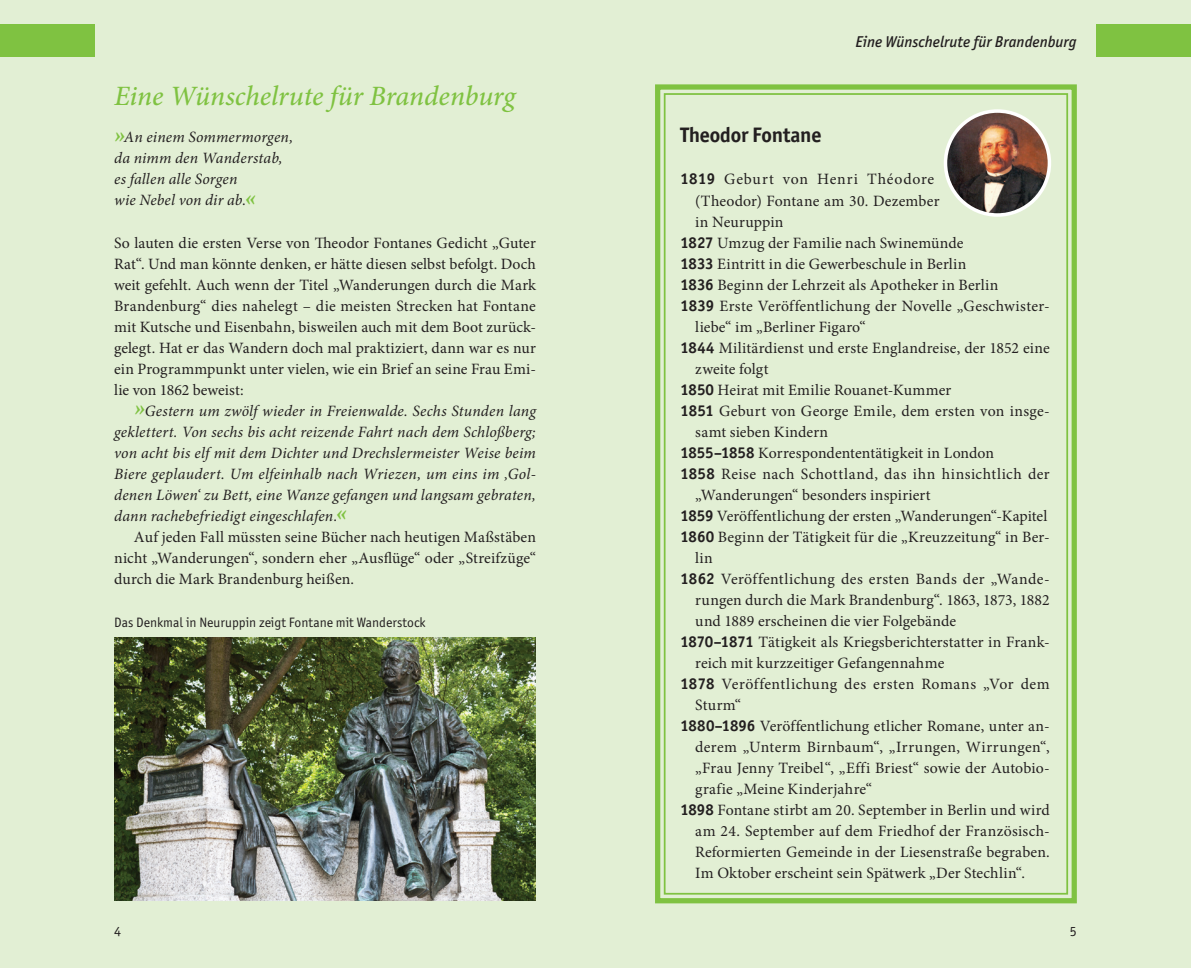
<style>
.page{position:relative;width:1191px;height:968px;background:#fff}
.page>*{position:absolute;margin:0;border:0;box-sizing:border-box;transform-origin:0 0}
.t1{font:italic 500 28px "Minion Pro";letter-spacing:-.005em;color:#7fc241}
.t2{font:700 21px "Officina Sans ITC Pro";letter-spacing:-.01em;color:#231f20}
.t3{font:15.75px/21px "Minion Pro";letter-spacing:.01em;color:#231f20;text-align:justify}
.t4{font:italic 15.75px/21px "Minion Pro";letter-spacing:.01em;color:#231f20}
.t5{font:15.75px "Minion Pro";letter-spacing:.03em;color:#231f20}
.t6{font:italic 500 15.75px "Officina Sans ITC Pro";color:#231f20}
.t7{font:15.75px "Minion Pro";letter-spacing:.05em;color:#231f20}
.t8{font:14px "Officina Sans ITC Pro";color:#231f20}
.t9{font:13.65px "Officina Sans ITC Pro";color:#231f20}
.s1{font-weight:700;font-size:24.5px;color:#7fc241}
.s2{font-style:normal}
.s3{font-style:normal;font-size:31.5px;color:#fff}
.s4{font-family:"Officina Sans ITC Pro";font-weight:700}
</style>
<div class="page">
<div style="left:0;top:0;width:1191px;height:967px;background:#e2efd4"></div>
<svg style="left:655px;top:84px;width:422px;height:820px"></svg>
<div style="left:664px;top:93px;width:404px;height:801px;border:2px solid #7fc241"></div>
<img style="left:945px;top:111px;width:104px;height:104px;border-radius:52px">
<div style="left:943px;top:109px;width:108px;height:108px;border:4px solid #fff;border-radius:50%"></div>
<img style="left:114px;top:637px;width:422px;height:263px">
<div style="left:0;top:25px;width:94px;height:32px;background:#7fc241"></div>
<div style="left:1096px;top:25px;width:95px;height:32px;background:#7fc241"></div>
<h1 class="t1" style="left:114px;top:76px;width:403px">Eine Wünschelrute für Brandenburg</h1>
<p class="t4" style="left:114px;top:127px;width:180px"><span class="s1">»</span>An einem Sommermorgen, da nimm den Wanderstab, es fallen alle Sorgen<br>wie Nebel von dir ab.<span class="s1">«</span></p>
<p class="t3" style="left:114px;top:232px;width:423px">So lauten die ersten Verse von Theodor Fontanes Gedicht „Guter Rat“. Und man könnte denken, er hätte diesen selbst befolgt. Doch weit gefehlt. Auch wenn der Titel „Wanderungen durch die Mark Brandenburg“ dies nahelegt – die meisten Strecken hat Fontane mit Kutsche und Eisenbahn, bisweilen auch mit dem Boot zurück&shy;gelegt. Hat er das Wandern doch mal praktiziert, dann war es nur ein Programmpunkt unter vielen, wie ein Brief an seine Frau Emi&shy;lie von 1862 beweist:</p>
<p class="t4" style="left:114px;top:400px;width:423px;text-align:justify;text-indent:20px"><span class="s1">»</span>Gestern um zwölf wieder in Freienwalde. Sechs Stunden lang geklettert. Von sechs bis acht reizende Fahrt nach dem Schloßberg; von acht bis elf mit dem Dichter und Drechslermeister Weise beim Biere geplaudert. Um elfeinhalb nach Wriezen, um eins im ‚Gol&shy;denen Löwen‘ zu Bett, eine Wanze gefangen und langsam gebraten, dann rachebefriedigt eingeschlafen.<span class="s1">«</span></p>
<p class="t3" style="left:114px;top:526px;width:423px;text-indent:20px">Auf jeden Fall müssten seine Bücher nach heutigen Maßstäben nicht „Wanderungen“, sondern eher „Ausflüge“ oder „Streifzüge“ durch die Mark Brandenburg heißen.</p>
<p class="t9" style="left:114px;top:614px;width:313px">Das Denkmal in Neuruppin zeigt Fontane mit Wanderstock</p>
<p class="t6" style="left:855px;top:32px;width:277px">Eine Wünschelrute für Brandenburg<span class="s2">xx</span> <span class="s3">xx</span></p>
<h2 class="t2" style="left:680px;top:122px;width:142px">Theodor Fontane</h2>
<p class="t7" style="left:680px;top:169px;width:255px"><span class="s4">1819</span> Geburt von Henri Théodore</p>
<p class="t3" style="left:695px;top:190px;width:246px">(Theodor) Fontane am 30. Dezember</p>
<p class="t3" style="left:695px;top:211px;width:90px">in Neuruppin</p>
<p class="t3" style="left:680px;top:232px;width:285px"><span class="s4">1827</span> Umzug der Familie nach Swinemünde</p>
<p class="t3" style="left:680px;top:253px;width:287px"><span class="s4">1833</span> Eintritt in die Gewerbeschule in Berlin</p>
<p class="t3" style="left:680px;top:274px;width:319px"><span class="s4">1836</span> Beginn der Lehrzeit als Apotheker in Berlin</p>
<p class="t3" style="left:680px;top:295px;width:371px"><span class="s4">1839</span> Erste Veröffentlichung der Novelle „Geschwister-</p>
<p class="t3" style="left:695px;top:316px;width:172px">liebe“ im „Berliner Figaro“</p>
<p class="t3" style="left:680px;top:337px;width:371px"><span class="s4">1844</span> Militärdienst und erste Englandreise, der 1852 eine</p>
<p class="t3" style="left:695px;top:358px;width:75px">zweite folgt</p>
<p class="t3" style="left:680px;top:379px;width:272px"><span class="s4">1850</span> Heirat mit Emilie Rouanet-Kummer</p>
<p class="t3" style="left:680px;top:400px;width:371px"><span class="s4">1851</span> Geburt von George Emile, dem ersten von insge-</p>
<p class="t3" style="left:695px;top:421px;width:134px">samt sieben Kindern</p>
<p class="t3" style="left:680px;top:442px;width:315px"><span class="s4">1855–1858</span> Korrespondententätigkeit in London</p>
<p class="t5" style="left:680px;top:463px;width:371px"><span class="s4">1858</span> Reise nach Schottland, das ihn hinsichtlich der</p>
<p class="t3" style="left:695px;top:484px;width:237px">„Wanderungen“ besonders inspiriert</p>
<p class="t3" style="left:680px;top:505px;width:368px"><span class="s4">1859</span> Veröffentlichung der ersten „Wanderungen“-Kapitel</p>
<p class="t3" style="left:680px;top:526px;width:371px"><span class="s4">1860</span> Beginn der Tätigkeit für die „Kreuzzeitung“ in Ber-</p>
<p class="t3" style="left:695px;top:547px;width:19px">lin</p>
<p class="t3" style="left:680px;top:568px;width:371px"><span class="s4">1862</span> Veröffentlichung des ersten Bands der „Wande-</p>
<p class="t3" style="left:695px;top:589px;width:356px">rungen durch die Mark Brandenburg“. 1863, 1873, 1882</p>
<p class="t3" style="left:695px;top:610px;width:262px">und 1889 erscheinen die vier Folgebände</p>
<p class="t3" style="left:680px;top:631px;width:371px"><span class="s4">1870–1871</span> Tätigkeit als Kriegsberichterstatter in Frank-</p>
<p class="t3" style="left:695px;top:652px;width:251px">reich mit kurzzeitiger Gefangennahme</p>
<p class="t5" style="left:680px;top:673px;width:371px"><span class="s4">1878</span> Veröffentlichung des ersten Romans „Vor dem</p>
<p class="t3" style="left:695px;top:694px;width:47px">Sturm“</p>
<p class="t3" style="left:680px;top:715px;width:371px"><span class="s4">1880–1896</span> Veröffentlichung etlicher Romane, unter an-</p>
<p class="t3" style="left:695px;top:736px;width:356px">derem „Unterm Birnbaum“, „Irrungen, Wirrungen“,</p>
<p class="t3" style="left:695px;top:757px;width:356px">„Frau Jenny Treibel“, „Effi Briest“ sowie der Autobio-</p>
<p class="t3" style="left:695px;top:778px;width:178px">grafie „Meine Kinderjahre“</p>
<p class="t3" style="left:680px;top:799px;width:371px"><span class="s4">1898</span> Fontane stirbt am 20. September in Berlin und wird</p>
<p class="t3" style="left:695px;top:820px;width:356px">am 24. September auf dem Friedhof der Französisch-</p>
<p class="t3" style="left:695px;top:841px;width:356px">Reformierten Gemeinde in der Liesenstraße begraben.</p>
<p class="t3" style="left:695px;top:862px;width:331px">Im Oktober erscheint sein Spätwerk „Der Stechlin“.</p>
<p class="t8" style="left:114px;top:922px;width:8px">4</p>
<p class="t8" style="left:1069px;top:922px;width:8px">5</p>
</div>
